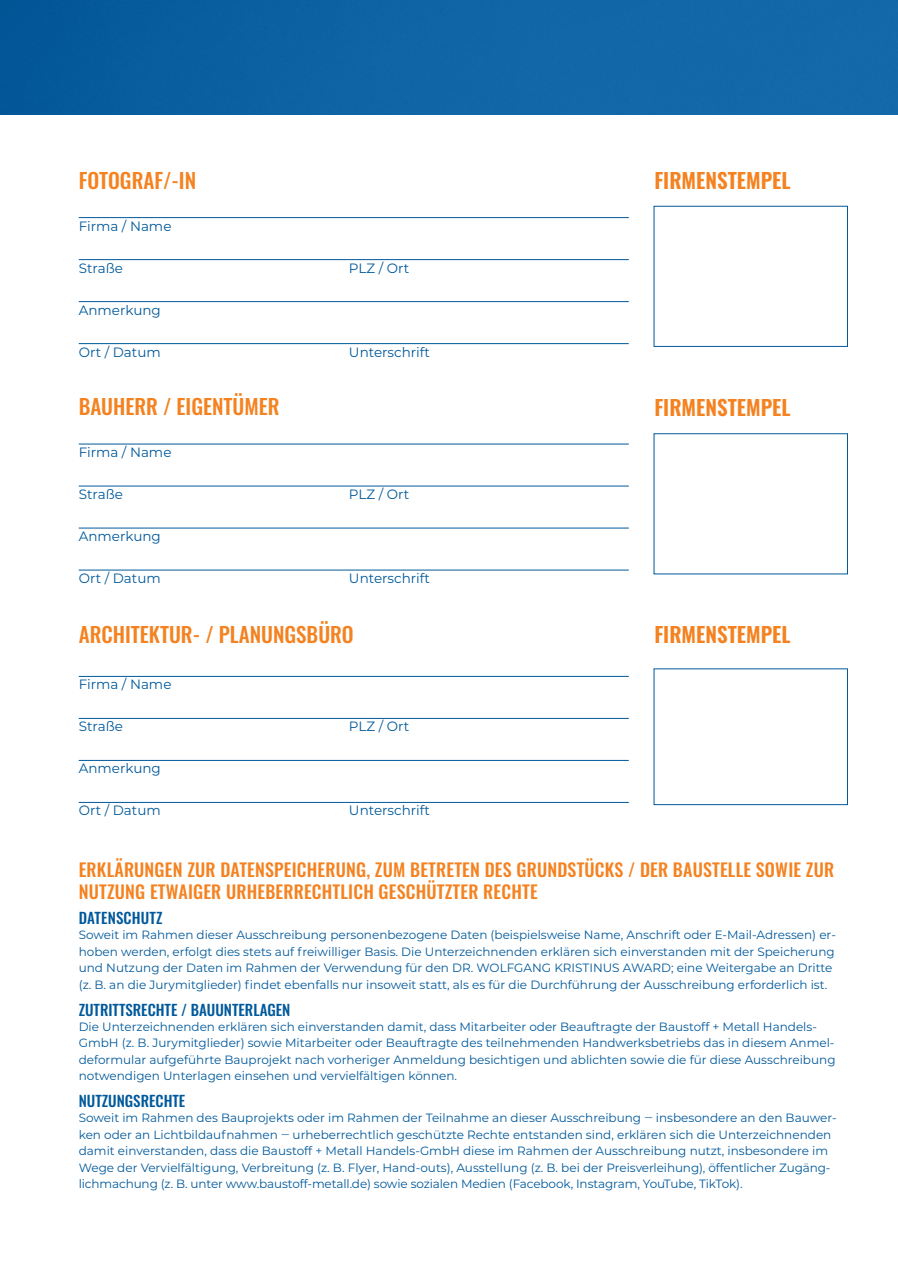
<style>
.page{position:relative;width:898px;height:1263px;background:#fff}
.page>*{position:absolute;margin:0;border:0;box-sizing:border-box;transform-origin:0 0}
.t1{font:500 21px "Oswald";color:#f58220}
.t2{font:600 21px "Oswald";color:#f58220}
.t3{font:500 18px/21.6px "Oswald";letter-spacing:.01em;color:#f58220}
.t4{font:500 15px "Oswald";color:#00599b}
._02_Linie_innen{font:13.5px "Montserrat";color:#00599b}
.t5{font:12px/16.5px "Montserrat";color:#00599b}
</style>
<div class="page">
<hr style="left:79px;top:217px;width:549px;height:1px;background:#00599b">
<hr style="left:79px;top:259px;width:549px;height:1px;background:#00599b">
<hr style="left:79px;top:301px;width:549px;height:1px;background:#00599b">
<hr style="left:79px;top:343px;width:549px;height:1px;background:#00599b">
<hr style="left:79px;top:444px;width:549px;height:1px;background:#00599b">
<hr style="left:79px;top:486px;width:549px;height:1px;background:#00599b">
<hr style="left:79px;top:528px;width:549px;height:1px;background:#00599b">
<hr style="left:79px;top:570px;width:549px;height:1px;background:#00599b">
<hr style="left:79px;top:676px;width:549px;height:1px;background:#00599b">
<hr style="left:79px;top:718px;width:549px;height:1px;background:#00599b">
<hr style="left:79px;top:760px;width:549px;height:1px;background:#00599b">
<hr style="left:79px;top:802px;width:549px;height:1px;background:#00599b">
<img style="left:0;top:0;width:897px;height:115px">
<p class="t1" style="left:79px;top:169px;width:119px">FOTOGRAF/-IN</p>
<p class="_02_Linie_innen" style="left:79px;top:217px;width:94px">Firma / Name</p>
<p class="_02_Linie_innen" style="left:79px;top:259px;width:46px">Straße</p>
<p class="_02_Linie_innen" style="left:349px;top:259px;width:62px">PLZ / Ort</p>
<p class="_02_Linie_innen" style="left:79px;top:301px;width:84px">Anmerkung</p>
<p class="_02_Linie_innen" style="left:79px;top:343px;width:84px">Ort / Datum</p>
<p class="_02_Linie_innen" style="left:349px;top:343px;width:82px">Unterschrift</p>
<p class="t1" style="left:79px;top:395px;width:202px">BAUHERR / EIGENTÜMER</p>
<p class="_02_Linie_innen" style="left:79px;top:443px;width:94px">Firma / Name</p>
<p class="_02_Linie_innen" style="left:79px;top:485px;width:46px">Straße</p>
<p class="_02_Linie_innen" style="left:349px;top:485px;width:62px">PLZ / Ort</p>
<p class="_02_Linie_innen" style="left:79px;top:527px;width:84px">Anmerkung</p>
<p class="_02_Linie_innen" style="left:79px;top:569px;width:84px">Ort / Datum</p>
<p class="_02_Linie_innen" style="left:349px;top:569px;width:82px">Unterschrift</p>
<p class="t1" style="left:79px;top:623px;width:276px">ARCHITEKTUR- / PLANUNGSBÜRO</p>
<p class="_02_Linie_innen" style="left:79px;top:675px;width:94px">Firma / Name</p>
<p class="_02_Linie_innen" style="left:79px;top:717px;width:46px">Straße</p>
<p class="_02_Linie_innen" style="left:349px;top:717px;width:62px">PLZ / Ort</p>
<p class="_02_Linie_innen" style="left:79px;top:759px;width:84px">Anmerkung</p>
<p class="_02_Linie_innen" style="left:79px;top:801px;width:84px">Ort / Datum</p>
<p class="_02_Linie_innen" style="left:349px;top:801px;width:82px">Unterschrift</p>
<p class="t2" style="left:654px;top:169px;width:138px">FIRMENSTEMPEL</p>
<p class="t2" style="left:654px;top:397px;width:138px">FIRMENSTEMPEL</p>
<p class="t2" style="left:654px;top:623px;width:138px">FIRMENSTEMPEL</p>
<p class="t3" style="left:79px;top:860px;width:756px">ERKLÄRUNGEN ZUR DATENSPEICHERUNG, ZUM BETRETEN DES GRUNDSTÜCKS / DER BAUSTELLE SOWIE ZUR<br>NUTZUNG ETWAIGER URHEBERRECHTLICH GESCHÜTZTER RECHTE</p>
<p class="t4" style="left:79px;top:910px;width:85px">DATENSCHUTZ</p>
<p class="t5" style="left:79px;top:926px;width:758px">Soweit im Rahmen dieser Ausschreibung personenbezogene Daten (beispielsweise Name, Anschrift oder E-Mail-Adressen) er&shy;hoben werden, erfolgt dies stets auf freiwilliger Basis. Die Unterzeichnenden erklären sich einverstanden mit der Speicherung und Nutzung der Daten im Rahmen der Verwendung für den DR. WOLFGANG KRISTINUS AWARD; eine Weitergabe an Dritte (z. B. an die Jurymitglieder) findet ebenfalls nur insoweit statt, als es für die Durchführung der Ausschreibung erforderlich ist.</p>
<p class="t4" style="left:79px;top:1002px;width:213px">ZUTRITTSRECHTE / BAUUNTERLAGEN</p>
<p class="t5" style="left:79px;top:1018px;width:758px">Die Unterzeichnenden erklären sich einverstanden damit, dass Mitarbeiter oder Beauftragte der Baustoff + Metall Handels-GmbH (z. B. Jurymitglieder) sowie Mitarbeiter oder Beauftragte des teilnehmenden Handwerksbetriebs das in diesem Anmel&shy;deformular aufgeführte Bauprojekt nach vorheriger Anmeldung besichtigen und ablichten sowie die für diese Ausschreibung notwendigen Unterlagen einsehen und vervielfältigen können.</p>
<p class="t4" style="left:79px;top:1093px;width:108px">NUTZUNGSRECHTE</p>
<p class="t5" style="left:79px;top:1109px;width:759px">Soweit im Rahmen des Bauprojekts oder im Rahmen der Teilnahme an dieser Ausschreibung ‒ insbesondere an den Bauwer&shy;ken oder an Lichtbildaufnahmen ‒ urheberrechtlich geschützte Rechte entstanden sind, erklären sich die Unterzeichnenden damit einverstanden, dass die Baustoff + Metall Handels-GmbH diese im Rahmen der Ausschreibung nutzt, insbesondere im Wege der Vervielfältigung, Verbreitung (z. B. Flyer, Hand-outs), Ausstellung (z. B. bei der Preisverleihung), öffentlicher Zugäng&shy;lichmachung (z. B. unter www.baustoff-metall.de) sowie sozialen Medien (Facebook, Instagram, YouTube, TikTok).</p>
</div>
